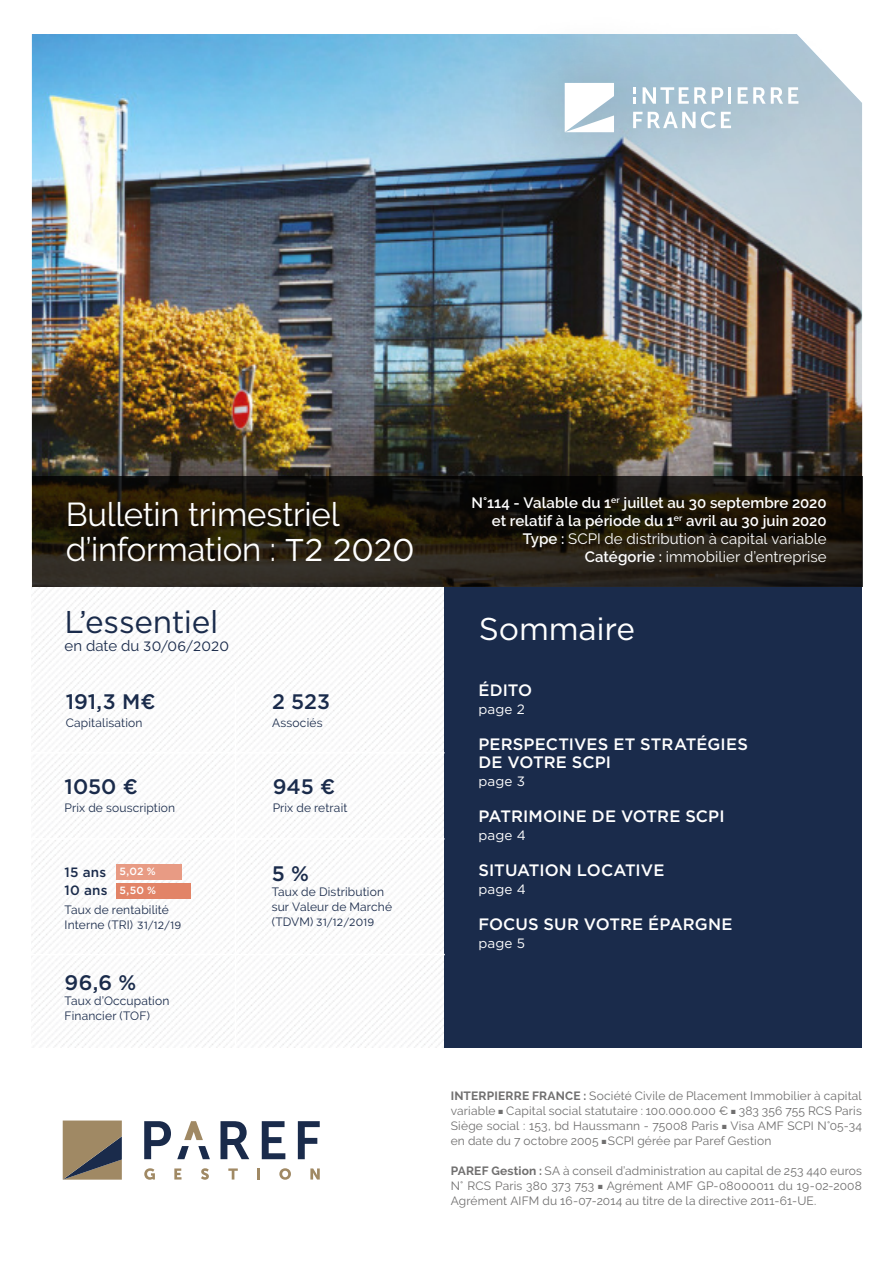
<style>
.page{position:relative;width:893px;height:1263px;background:#fff}
.page>*{position:absolute;margin:0;border:0;box-sizing:border-box;transform-origin:0 0}
.t1{font:33px/34.5px "Raleway";letter-spacing:-.01em;color:#fff}
.t2{font:31.5px "Gotham";letter-spacing:-.01em;color:#1a2b4b}
.t3{font:31.5px "Gotham";letter-spacing:-.005em;color:#fff}
.t4{font:500 21px "Gotham";color:#1a2b4b}
.t5{font:500 16.5px/18px "Gotham";letter-spacing:.005em;color:#fff}
.t6{font:600 15px/18px "Raleway";letter-spacing:.005em;color:#fff;text-align:right}
.t7{font:13.5px "Gotham";letter-spacing:.015em;color:#fff}
.t8{font:13.5px "Gotham";letter-spacing:.01em;color:#1a2b4b}
.t9{font:500 13.5px/18px "Gotham";letter-spacing:.015em;color:#1a2b4b}
.t10{font:12px/15px "Raleway";letter-spacing:.01em;color:#706f6f;text-align:justify}
.t11{font:12px/15px "Raleway";letter-spacing:.015em;color:#1a2b4b}
.t12{font:10.5px "Gotham";letter-spacing:.025em;color:#1a2b4b}
.t13{font:500 10.5px/19px "Gotham";color:#fff}
.s1{font-family:"Gotham";font-size:31.5px}
.s2{font-family:"Raleway";font-size:15px}
.s3{font-family:"Raleway";font-size:12px}
.s4{font-family:"Gotham";font-size:10.5px}
.s5{font-weight:400}
.s6{font-weight:700}
</style>
<div class="page">
<img style="left:32px;top:34px;width:830px;height:442px">
<svg style="left:32px;top:476px;width:830px;height:111px;background:#201a0f"></svg>
<img style="left:32px;top:587px;width:413px;height:460px">
<div style="left:445px;top:587px;width:417px;height:460px;background:#1a2b4b"></div>
<svg style="left:63px;top:1120px;width:59px;height:60px;background:#887962"></svg>
<svg style="left:144px;top:1121px;width:27px;height:38px"></svg>
<svg style="left:220px;top:1121px;width:29px;height:38px"></svg>
<svg style="left:262px;top:1121px;width:23px;height:38px"></svg>
<svg style="left:298px;top:1121px;width:22px;height:38px"></svg>
<svg style="left:177px;top:1146px;width:12px;height:13px"></svg>
<svg style="left:198px;top:1146px;width:12px;height:13px"></svg>
<svg style="left:184px;top:1121px;width:19px;height:19px"></svg>
<svg style="left:144px;top:1168px;width:11px;height:12px"></svg>
<svg style="left:174px;top:1168px;width:8px;height:11px"></svg>
<svg style="left:201px;top:1168px;width:8px;height:12px"></svg>
<svg style="left:228px;top:1168px;width:10px;height:11px"></svg>
<svg style="left:257px;top:1168px;width:3px;height:11px"></svg>
<svg style="left:279px;top:1168px;width:12px;height:12px"></svg>
<svg style="left:310px;top:1168px;width:10px;height:11px"></svg>
<div style="left:490px;top:8px;width:373px;height:199px;background:#000;opacity:.45"></div>
<svg style="left:565px;top:83px;width:49px;height:49px"></svg>
<svg style="left:643px;top:87px;width:80px;height:17px"></svg>
<hr style="left:728px;top:87px;width:3px;height:17px;background:#fff">
<svg style="left:738px;top:87px;width:60px;height:17px"></svg>
<svg style="left:633px;top:111px;width:98px;height:17px"></svg>
<svg style="left:633px;top:87px;width:3px;height:17px"></svg>
<div style="left:117px;top:864px;width:65px;height:16px;background:#e89b84"></div>
<div style="left:117px;top:883px;width:74px;height:15px;background:#e28467"></div>
<hr style="left:235px;top:681px;width:1px;height:371px;background:#fff">
<hr style="left:27px;top:752px;width:417px;height:1px;background:#fff">
<hr style="left:27px;top:838px;width:417px;height:2px;background:#fff">
<hr style="left:28px;top:954px;width:417px;height:1px;background:#fff">
<h1 class="t1" style="left:66px;top:499px;width:350px">Bulletin trimestriel d’information : <span class="s1">T2 2020</span></h1>
<h2 class="t2" style="left:65px;top:607px;width:155px">L’essentiel</h2>
<p class="t8" style="left:65px;top:640px;width:166px"><span class="s2">en date du</span> 30/06/2020</p>
<h3 class="t4" style="left:66px;top:690px;width:91px">191,3 M€</h3>
<p class="t11" style="left:66px;top:716px;width:78px">Capitalisation</p>
<h3 class="t4" style="left:65px;top:774px;width:75px">1050 €</h3>
<p class="t11" style="left:65px;top:800px;width:112px">Prix de souscription</p>
<h3 class="t4" style="left:272px;top:690px;width:60px">2 523</h3>
<p class="t11" style="left:272px;top:716px;width:52px">Associés</p>
<h3 class="t4" style="left:273px;top:775px;width:64px">945 €</h3>
<p class="t11" style="left:273px;top:801px;width:76px">Prix de retrait</p>
<p class="t9" style="left:65px;top:863px;width:44px">15 ans<br>10 ans</p>
<h3 class="t4" style="left:272px;top:862px;width:39px">5 %</h3>
<p class="t13" style="left:119px;top:862px;width:38px">5,02 %<br>5,50 %</p>
<p class="t11" style="left:272px;top:885px;width:122px">Taux de Distribution sur Valeur de Marché</p>
<p class="t12" style="left:272px;top:918px;width:104px"><span class="s3">(TDVM)</span> 31/12/2019</p>
<p class="t11" style="left:65px;top:903px;width:118px">Taux de rentabilité<br>Interne (TRI) <span class="s4">31/12/19</span></p>
<h3 class="t4" style="left:65px;top:971px;width:73px">96,6 %</h3>
<p class="t11" style="left:65px;top:994px;width:106px">Taux d’Occupation<br>Financier (TOF)</p>
<p class="t6" style="left:471px;top:496px;width:357px">N°114 - Valable du 1<sup>er</sup> juillet au 30 septembre 2020 et relatif à la période du 1<sup>er</sup> avril au 30 juin 2020<br>Type : <span class="s5">SCPI de distribution à capital variable </span>Catégorie : <span class="s5">immobilier d’entreprise</span></p>
<h2 class="t3" style="left:479px;top:614px;width:158px">Sommaire</h2>
<h3 class="t5" style="left:478px;top:681px;width:55px">ÉDITO</h3>
<p class="t7" style="left:478px;top:703px;width:48px">page 2</p>
<h3 class="t5" style="left:478px;top:735px;width:271px">PERSPECTIVES ET STRATÉGIES<br>DE VOTRE SCPI</h3>
<p class="t7" style="left:478px;top:775px;width:48px">page 3</p>
<h3 class="t5" style="left:478px;top:807px;width:248px">PATRIMOINE DE VOTRE SCPI</h3>
<p class="t7" style="left:478px;top:829px;width:49px">page 4</p>
<h3 class="t5" style="left:478px;top:861px;width:187px">SITUATION LOCATIVE</h3>
<p class="t7" style="left:478px;top:883px;width:49px">page 4</p>
<h3 class="t5" style="left:478px;top:915px;width:256px">FOCUS SUR VOTRE ÉPARGNE</h3>
<p class="t7" style="left:478px;top:937px;width:48px">page 5</p>
<p class="t10" style="left:451px;top:1089px;width:413px"><span class="s6">INTERPIERRE FRANCE :</span> Société Civile de Placement Immobilier à capital variable ■ Capital social statutaire : 100.000.000 € ■ 383 356 755 RCS Paris Siège social : 153, bd Haussmann - 75008 Paris ■ Visa AMF SCPI N°05-34 en date du 7 octobre 2005 ■ SCPI gérée par Paref Gestion</p>
<p class="t10" style="left:451px;top:1164px;width:413px"><span class="s6">PAREF Gestion :</span> SA à conseil d’administration au capital de 253 440 euros N° RCS Paris 380 373 753 ■ Agrément AMF GP-08000011 du 19-02-2008<br>Agrément AIFM du 16-07-2014 au titre de la directive 2011-61-UE.</p>
</div>
